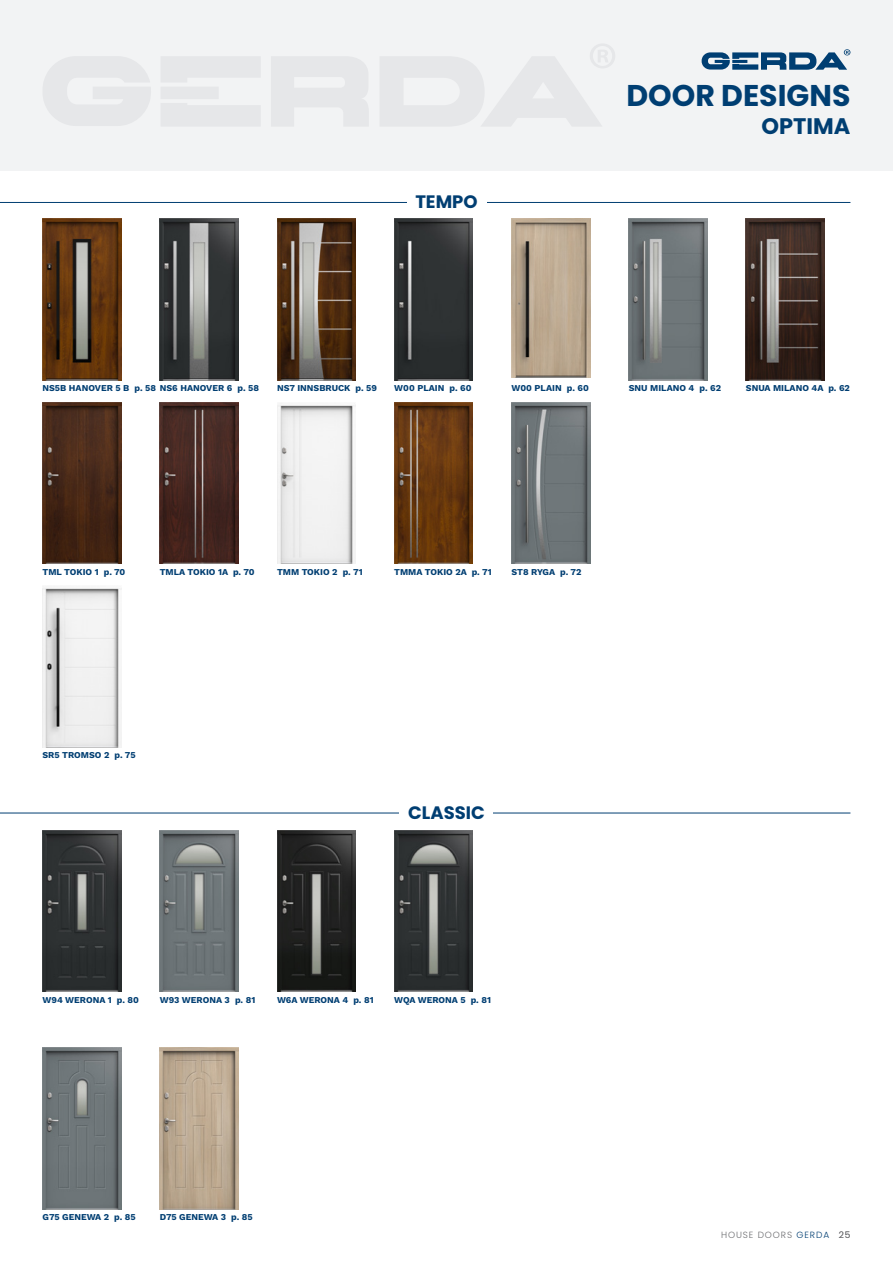
<style>
.page{position:relative;width:893px;height:1263px;background:#fff}
.page>*{position:absolute;margin:0;border:0;box-sizing:border-box;transform-origin:0 0}
.t1{font:700 30px "Poppins";color:#003e72}
.t2{font:700 22.5px "Poppins";color:#003e72}
.t3{font:700 18px "Poppins";color:#003e72}
.t4{font:700 9px "Work Sans";color:#003e72}
.t5{font:300 9px "Poppins";letter-spacing:.1em;color:#6c6d70}
.s1{color:#003e72}
</style>
<div class="page">
<div style="left:0;top:0;width:893px;height:170px;background:#f2f3f4"></div>
<svg style="left:271px;top:57px;width:98px;height:69px"></svg>
<svg style="left:380px;top:44px;width:235px;height:82px"></svg>
<svg style="left:43px;top:56px;width:108px;height:70px"></svg>
<svg style="left:161px;top:57px;width:99px;height:69px"></svg>
<img style="left:43px;top:219px;width:78px;height:161px">
<img style="left:160px;top:219px;width:78px;height:161px">
<img style="left:277px;top:219px;width:79px;height:161px">
<img style="left:394px;top:219px;width:79px;height:161px">
<img style="left:511px;top:219px;width:79px;height:159px">
<img style="left:629px;top:219px;width:78px;height:161px">
<img style="left:746px;top:219px;width:78px;height:161px">
<img style="left:43px;top:588px;width:78px;height:159px">
<img style="left:43px;top:402px;width:78px;height:162px">
<img style="left:160px;top:402px;width:78px;height:162px">
<img style="left:277px;top:403px;width:79px;height:161px">
<img style="left:394px;top:402px;width:79px;height:162px">
<img style="left:511px;top:402px;width:79px;height:162px">
<img style="left:43px;top:830px;width:78px;height:162px">
<img style="left:160px;top:830px;width:78px;height:162px">
<img style="left:277px;top:830px;width:79px;height:162px">
<img style="left:394px;top:830px;width:79px;height:162px">
<img style="left:43px;top:1048px;width:78px;height:161px">
<img style="left:160px;top:1048px;width:78px;height:161px">
<svg style="left:702px;top:49px;width:148px;height:21px"></svg>
<hr style="left:0;top:202px;width:850px;height:1px;background:#003e72">
<hr style="left:0;top:813px;width:850px;height:1px;background:#003e72">
<div style="left:407px;top:191px;width:79px;height:21px;background:#fff"></div>
<div style="left:400px;top:802px;width:93px;height:21px;background:#fff"></div>
<p class="t3" style="left:415px;top:191px;width:64px">TEMPO</p>
<p class="t1" style="left:626px;top:78px;width:226px">DOOR DESIGNS</p>
<p class="t2" style="left:761px;top:113px;width:90px">OPTIMA</p>
<p class="t4" style="left:43px;top:383px;width:218px">NS5B HANOVER 5 B p. 58 NS6 HANOVER 6 p. 58</p>
<p class="t4" style="left:277px;top:383px;width:102px">NS7 INNSBRUCK p. 59</p>
<p class="t4" style="left:394px;top:383px;width:79px">W00 PLAIN p. 60</p>
<p class="t4" style="left:511px;top:383px;width:79px">W00 PLAIN p. 60</p>
<p class="t4" style="left:629px;top:383px;width:94px">SNU MILANO 4 p. 62</p>
<p class="t4" style="left:746px;top:383px;width:106px">SNUA MILANO 4A p. 62</p>
<p class="t4" style="left:43px;top:567px;width:84px">TML TOKIO 1 p. 70</p>
<p class="t4" style="left:160px;top:567px;width:96px">TMLA TOKIO 1A p. 70</p>
<p class="t4" style="left:277px;top:567px;width:87px">TMM TOKIO 2 p. 71</p>
<p class="t4" style="left:394px;top:567px;width:99px">TMMA TOKIO 2A p. 71</p>
<p class="t4" style="left:511px;top:567px;width:71px">ST8 RYGA p. 72</p>
<p class="t4" style="left:43px;top:750px;width:95px">SR5 TROMSO 2 p. 75</p>
<p class="t3" style="left:408px;top:802px;width:78px">CLASSIC</p>
<p class="t4" style="left:43px;top:995px;width:98px">W94 WERONA 1 p. 80</p>
<p class="t4" style="left:160px;top:995px;width:97px">W93 WERONA 3 p. 81</p>
<p class="t4" style="left:277px;top:995px;width:98px">W6A WERONA 4 p. 81</p>
<p class="t4" style="left:394px;top:995px;width:98px">WQA WERONA 5 p. 81</p>
<p class="t4" style="left:43px;top:1212px;width:95px">G75 GENEWA 2 p. 85</p>
<p class="t4" style="left:160px;top:1212px;width:95px">D75 GENEWA 3 p. 85</p>
<p class="t5" style="left:721px;top:1230px;width:131px">HOUSE DOORS <span class="s1">GERDA</span> 25</p>
</div>
